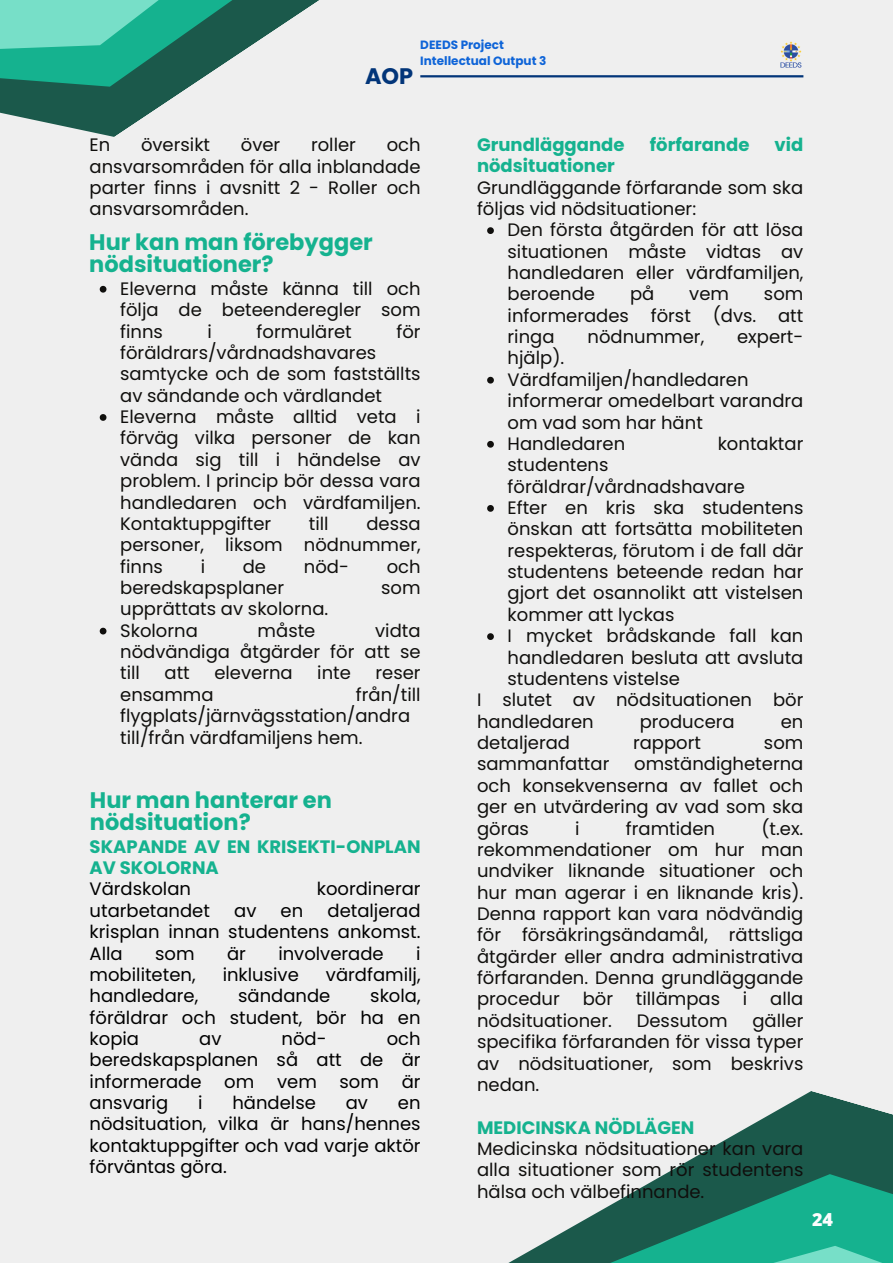
<style>
.page{position:relative;width:893px;height:1264px;background:#fff}
.page>*{position:absolute;margin:0;border:0;box-sizing:border-box;transform-origin:0 0}
.t1{font:700 22.5px/22.5px "Poppins";color:#15b28f}
.t2{font:700 22.5px "Poppins";color:#023579}
.t3{font:18px/21.3px "Poppins";color:#100f0d;text-align:justify}
.t4{font:18px/21.3px "Poppins";color:#000;text-align:justify}
.t5{font:700 18px/21.3px "Poppins";color:#15b28f}
.t6{font:800 18px "Open Sans";color:#fdfdfe}
.t7{font:700 12px "Poppins";color:#0e64d8}
</style>
<div class="page">
<div style="left:0;top:0;width:892px;height:1262px;background:#efefef"></div>
<svg style="left:510px;top:1103px;width:382px;height:159px"></svg>
<svg style="left:0;top:0;width:483px;height:137px"></svg>
<hr style="left:420px;top:75px;width:383px;height:2px;background:#023579">
<img style="left:780px;top:41px;width:22px;height:27px">
<svg style="left:100px;top:286px;width:6px;height:6px"></svg>
<svg style="left:100px;top:414px;width:6px;height:7px"></svg>
<svg style="left:100px;top:627px;width:6px;height:7px"></svg>
<svg style="left:487px;top:227px;width:7px;height:7px"></svg>
<svg style="left:487px;top:377px;width:7px;height:6px"></svg>
<svg style="left:487px;top:441px;width:7px;height:6px"></svg>
<svg style="left:487px;top:505px;width:7px;height:7px"></svg>
<svg style="left:487px;top:633px;width:7px;height:7px"></svg>
<p class="t2" style="left:365px;top:60px;width:50px">AOP</p>
<p class="t7" style="left:420px;top:36px;width:85px">DEEDS Project</p>
<p class="t7" style="left:420px;top:52px;width:128px">Intellectual Output 3</p>
<p class="t3" style="left:90px;top:134px;width:22px">En</p>
<p class="t3" style="left:141px;top:134px;width:71px">översikt</p>
<p class="t3" style="left:241px;top:134px;width:41px">över</p>
<p class="t3" style="left:311px;top:134px;width:46px">roller</p>
<p class="t3" style="left:90px;top:134px;width:332px;text-indent:297px">och ansvarsområden för alla inblandade parter finns i avsnitt 2 - Roller och ansvarsområden.</p>
<p class="t1" style="left:89px;top:231px;width:285px">Hur kan man förebygger nödsituationer?</p>
<p class="t3" style="left:120px;top:278px;width:302px">Eleverna måste känna till och följa de beteenderegler som finns</p>
<p class="t3" style="left:207px;top:320px;width:6px">i</p>
<p class="t3" style="left:256px;top:320px;width:97px">formuläret</p>
<p class="t3" style="left:396px;top:320px;width:26px">för</p>
<p class="t3" style="left:120px;top:342px;width:302px;text-align:left">föräldrars/vårdnadshavares samtycke och de som fastställts av sändande och värdlandet</p>
<p class="t3" style="left:120px;top:406px;width:302px">Eleverna måste alltid veta i förväg vilka personer de kan vända sig till i händelse av problem. I princip bör dessa vara handledaren och värdfamiljen.<br>Kontaktuppgifter</p>
<p class="t3" style="left:309px;top:513px;width:21px">till</p>
<p class="t3" style="left:120px;top:513px;width:302px;text-indent:246px">dessa personer, liksom nödnummer, finns</p>
<p class="t3" style="left:201px;top:555px;width:6px">i</p>
<p class="t3" style="left:243px;top:555px;width:25px">de</p>
<p class="t3" style="left:304px;top:555px;width:47px">nöd-</p>
<p class="t3" style="left:386px;top:555px;width:35px">och</p>
<p class="t3" style="left:120px;top:577px;width:165px">beredskapsplaner</p>
<p class="t3" style="left:381px;top:577px;width:41px">som</p>
<p class="t3" style="left:120px;top:598px;width:209px">upprättats av skolorna.</p>
<p class="t3" style="left:120px;top:619px;width:79px">Skolorna</p>
<p class="t3" style="left:257px;top:619px;width:59px">måste</p>
<p class="t3" style="left:120px;top:619px;width:302px;text-indent:255px">vidta nödvändiga åtgärder för att se till</p>
<p class="t3" style="left:164px;top:662px;width:27px">att</p>
<p class="t3" style="left:214px;top:662px;width:80px">eleverna</p>
<p class="t3" style="left:317px;top:662px;width:35px">inte</p>
<p class="t3" style="left:375px;top:662px;width:47px">reser</p>
<p class="t3" style="left:120px;top:684px;width:95px">ensamma</p>
<p class="t3" style="left:120px;top:684px;width:302px;text-align:left;text-indent:236px">från/till flygplats/järnvägsstation/andra till/från värdfamiljens hem.</p>
<p class="t1" style="left:90px;top:788px;width:243px">Hur man hanterar en nödsituation?</p>
<p class="t5" style="left:90px;top:835px;width:332px">SKAPANDE AV EN KRISEKTI-ONPLAN<br>AV SKOLORNA</p>
<p class="t4" style="left:90px;top:878px;width:103px">Värdskolan</p>
<p class="t4" style="left:317px;top:878px;width:105px">koordinerar</p>
<p class="t4" style="left:90px;top:899px;width:122px">utarbetandet</p>
<p class="t4" style="left:234px;top:899px;width:24px">av</p>
<p class="t4" style="left:280px;top:899px;width:24px">en</p>
<p class="t4" style="left:90px;top:899px;width:332px;text-indent:238px">detaljerad krisplan innan studentens ankomst.<br>Alla</p>
<p class="t4" style="left:155px;top:942px;width:41px">som</p>
<p class="t4" style="left:227px;top:942px;width:20px">är</p>
<p class="t4" style="left:278px;top:942px;width:107px">involverade</p>
<p class="t4" style="left:416px;top:942px;width:6px">i</p>
<p class="t4" style="left:90px;top:963px;width:107px">mobiliteten,</p>
<p class="t4" style="left:223px;top:963px;width:78px">inklusive</p>
<p class="t4" style="left:326px;top:963px;width:96px">värdfamilj,</p>
<p class="t4" style="left:90px;top:985px;width:110px">handledare,</p>
<p class="t4" style="left:238px;top:985px;width:94px">sändande</p>
<p class="t4" style="left:90px;top:985px;width:332px;text-indent:281px">skola, föräldrar och student, bör ha en kopia</p>
<p class="t4" style="left:90px;top:1028px;width:332px;text-indent:297px">och beredskapsplanen så att de är informerade</p>
<p class="t4" style="left:199px;top:1028px;width:24px">av</p>
<p class="t4" style="left:281px;top:1028px;width:47px">nöd-</p>
<p class="t4" style="left:224px;top:1070px;width:32px">om</p>
<p class="t4" style="left:277px;top:1070px;width:41px">vem</p>
<p class="t4" style="left:339px;top:1070px;width:41px">som</p>
<p class="t4" style="left:402px;top:1070px;width:20px">är</p>
<p class="t4" style="left:90px;top:1092px;width:80px">ansvarig</p>
<p class="t4" style="left:198px;top:1092px;width:6px">i</p>
<p class="t4" style="left:232px;top:1092px;width:85px">händelse</p>
<p class="t4" style="left:346px;top:1092px;width:24px">av</p>
<p class="t4" style="left:90px;top:1092px;width:332px;text-indent:308px">en nödsituation, vilka är hans/hennes kontaktuppgifter och vad varje aktör förväntas göra.</p>
<p class="t5" style="left:477px;top:134px;width:149px">Grundläggande</p>
<p class="t5" style="left:649px;top:134px;width:101px">förfarande</p>
<p class="t5" style="left:774px;top:134px;width:30px">vid</p>
<p class="t5" style="left:477px;top:155px;width:139px">nödsituationer</p>
<p class="t3" style="left:477px;top:176px;width:328px">Grundläggande förfarande som ska följas vid nödsituationer:</p>
<p class="t3" style="left:507px;top:219px;width:297px">Den första åtgärden för att lösa situationen måste vidtas av handledaren eller värdfamiljen, beroende</p>
<p class="t3" style="left:630px;top:283px;width:26px">på</p>
<p class="t3" style="left:689px;top:283px;width:41px">vem</p>
<p class="t3" style="left:507px;top:283px;width:297px;text-indent:256px">som informerades först (dvs. att ringa</p>
<p class="t3" style="left:587px;top:326px;width:118px">nödnummer,</p>
<p class="t3" style="left:737px;top:326px;width:68px">expert-</p>
<p class="t3" style="left:507px;top:347px;width:58px">hjälp).</p>
<p class="t3" style="left:507px;top:369px;width:297px;text-align:left">Värdfamiljen/handledaren informerar omedelbart varandra om vad som har hänt</p>
<p class="t3" style="left:507px;top:433px;width:119px">Handledaren</p>
<p class="t3" style="left:717px;top:433px;width:87px">kontaktar</p>
<p class="t3" style="left:507px;top:454px;width:239px">studentens föräldrar/vårdnadshavare</p>
<p class="t3" style="left:507px;top:497px;width:297px">Efter en kris ska studentens önskan att fortsätta mobiliteten respekteras, förutom i de fall där studentens beteende redan har gjort det osannolikt att vistelsen kommer att lyckas</p>
<p class="t3" style="left:507px;top:625px;width:297px">I mycket brådskande fall kan handledaren besluta att avsluta studentens vistelse</p>
<p class="t3" style="left:477px;top:689px;width:328px">I slutet av nödsituationen bör handledaren</p>
<p class="t3" style="left:639px;top:710px;width:96px">producera</p>
<p class="t3" style="left:780px;top:710px;width:24px">en</p>
<p class="t3" style="left:477px;top:732px;width:95px">detaljerad</p>
<p class="t3" style="left:633px;top:732px;width:69px">rapport</p>
<p class="t3" style="left:763px;top:732px;width:41px">som</p>
<p class="t3" style="left:477px;top:753px;width:134px">sammanfattar</p>
<p class="t3" style="left:477px;top:753px;width:328px;text-indent:157px">omständigheterna och konsekvenserna av fallet och ger en utvärdering av vad som ska göras</p>
<p class="t3" style="left:477px;top:817px;width:328px;text-indent:284px">(t.ex. rekommendationer om hur man undviker liknande situationer och hur man agerar i en liknande kris).<br>Denna rapport kan vara nödvändig för försäkringsändamål, rättsliga åtgärder eller andra administrativa förfaranden. Denna grundläggande procedur</p>
<p class="t3" style="left:575px;top:817px;width:6px">i</p>
<p class="t3" style="left:626px;top:817px;width:91px">framtiden</p>
<p class="t3" style="left:582px;top:988px;width:32px">bör</p>
<p class="t3" style="left:636px;top:988px;width:86px">tillämpas</p>
<p class="t3" style="left:743px;top:988px;width:6px">i</p>
<p class="t3" style="left:770px;top:988px;width:35px">alla</p>
<p class="t3" style="left:477px;top:1009px;width:136px">nödsituationer.</p>
<p class="t3" style="left:636px;top:1009px;width:92px">Dessutom</p>
<p class="t3" style="left:477px;top:1009px;width:328px;text-indent:275px">gäller specifika förfaranden för vissa typer av nödsituationer, som beskrivs nedan.</p>
<p class="t5" style="left:477px;top:1116px;width:219px">MEDICINSKA NÖDLÄGEN</p>
<p class="t3" style="left:477px;top:1138px;width:328px">Medicinska nödsituationer kan vara alla situationer som rör studentens hälsa och välbefinnande.</p>
<p class="t6" style="left:811px;top:1207px;width:23px">24</p>
</div>
